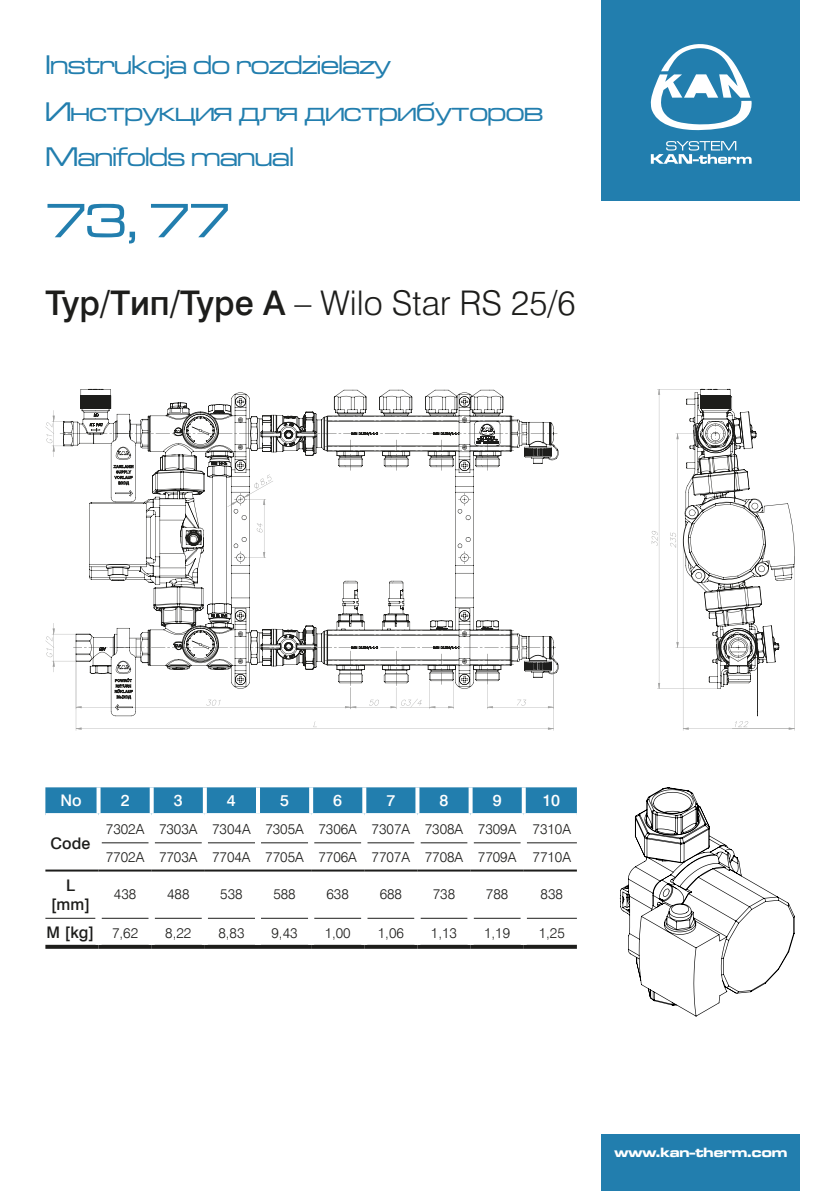
<style>
.page{position:relative;width:840px;height:1191px;background:#fff}
.page>*{position:absolute;margin:0;border:0;box-sizing:border-box;transform-origin:0 0}
.t1{font:50px "Microgramma D Med Ext";color:#227eae}
.t2{font:34px "Swiss 721 Lt AT";color:#1d1d1b}
.t3{font:28px/46.2px "Microgramma D Med Ext";letter-spacing:-.02em;color:#227eae}
.t4{font:16px/19.2px "Swis 721 Md EU";color:#1d1d1b;text-align:center}
.t5{font:16px "Swis 721 Md EU";color:#fff}
.t6{font:14px/27.8px "Swis 721 Lt EU";color:#1d1d1b}
.t7{font:14px "Microgramma D Bol Ext";color:#fff}
.s1{font-family:"Swiss 721 Md AT"}
.s2{font-family:"Swis 721 Lt EU";font-size:14px}
</style>
<div class="page">
<div style="left:601px;top:1134px;width:198px;height:57px;background:#227eae"></div>
<div style="left:601px;top:0;width:198px;height:201px;background:#227eae"></div>
<svg style="left:650px;top:44px;width:102px;height:120px"></svg>
<svg style="left:45px;top:389px;width:749px;height:341px"></svg>
<svg style="left:619px;top:787px;width:175px;height:229px"></svg>
<div style="left:45px;top:787px;width:531px;height:26px;background:#227eae"></div>
<svg style="left:96px;top:787px;width:4px;height:26px"></svg>
<svg style="left:150px;top:787px;width:4px;height:26px"></svg>
<svg style="left:203px;top:787px;width:4px;height:26px"></svg>
<hr style="left:256px;top:787px;width:4px;height:26px;background:#fff">
<svg style="left:309px;top:787px;width:4px;height:26px"></svg>
<svg style="left:362px;top:787px;width:4px;height:26px"></svg>
<svg style="left:415px;top:787px;width:4px;height:26px"></svg>
<svg style="left:468px;top:787px;width:4px;height:26px"></svg>
<svg style="left:521px;top:787px;width:4px;height:26px"></svg>
<hr style="left:101px;top:842px;width:48px;height:1px;background:#1d1d1b">
<hr style="left:155px;top:842px;width:47px;height:1px;background:#1d1d1b">
<hr style="left:208px;top:842px;width:47px;height:1px;background:#1d1d1b">
<hr style="left:261px;top:842px;width:47px;height:1px;background:#1d1d1b">
<hr style="left:314px;top:842px;width:47px;height:1px;background:#1d1d1b">
<hr style="left:367px;top:842px;width:47px;height:1px;background:#1d1d1b">
<hr style="left:420px;top:842px;width:47px;height:1px;background:#1d1d1b">
<hr style="left:473px;top:842px;width:47px;height:1px;background:#1d1d1b">
<hr style="left:526px;top:842px;width:50px;height:1px;background:#1d1d1b">
<hr style="left:101px;top:917px;width:48px;height:1px;background:#1d1d1b">
<hr style="left:155px;top:917px;width:47px;height:1px;background:#1d1d1b">
<hr style="left:208px;top:917px;width:47px;height:1px;background:#1d1d1b">
<hr style="left:261px;top:917px;width:47px;height:1px;background:#1d1d1b">
<hr style="left:314px;top:917px;width:47px;height:1px;background:#1d1d1b">
<hr style="left:367px;top:917px;width:47px;height:1px;background:#1d1d1b">
<hr style="left:420px;top:917px;width:47px;height:1px;background:#1d1d1b">
<hr style="left:473px;top:917px;width:47px;height:1px;background:#1d1d1b">
<hr style="left:526px;top:917px;width:50px;height:1px;background:#1d1d1b">
<svg style="left:45px;top:944px;width:53px;height:4px"></svg>
<svg style="left:98px;top:944px;width:54px;height:4px"></svg>
<svg style="left:152px;top:944px;width:53px;height:4px"></svg>
<svg style="left:205px;top:944px;width:53px;height:4px"></svg>
<svg style="left:258px;top:944px;width:53px;height:4px"></svg>
<svg style="left:311px;top:944px;width:53px;height:4px"></svg>
<svg style="left:364px;top:944px;width:53px;height:4px"></svg>
<svg style="left:417px;top:944px;width:53px;height:4px"></svg>
<svg style="left:470px;top:944px;width:53px;height:4px"></svg>
<svg style="left:523px;top:944px;width:53px;height:4px"></svg>
<hr style="left:45px;top:917px;width:50px;height:1px;background:#1d1d1b">
<svg style="left:45px;top:813px;width:53px;height:2px"></svg>
<svg style="left:98px;top:813px;width:54px;height:2px"></svg>
<svg style="left:152px;top:813px;width:53px;height:2px"></svg>
<svg style="left:205px;top:813px;width:53px;height:1px"></svg>
<svg style="left:258px;top:813px;width:53px;height:1px"></svg>
<svg style="left:311px;top:813px;width:53px;height:2px"></svg>
<svg style="left:364px;top:813px;width:53px;height:2px"></svg>
<svg style="left:417px;top:813px;width:53px;height:2px"></svg>
<svg style="left:470px;top:813px;width:53px;height:2px"></svg>
<svg style="left:523px;top:813px;width:53px;height:2px"></svg>
<hr style="left:98px;top:869px;width:54px;height:2px;background:#1d1d1b">
<hr style="left:152px;top:869px;width:53px;height:2px;background:#1d1d1b">
<hr style="left:205px;top:869px;width:53px;height:2px;background:#1d1d1b">
<hr style="left:258px;top:869px;width:53px;height:2px;background:#1d1d1b">
<hr style="left:311px;top:869px;width:53px;height:2px;background:#1d1d1b">
<hr style="left:364px;top:869px;width:53px;height:2px;background:#1d1d1b">
<hr style="left:417px;top:869px;width:53px;height:2px;background:#1d1d1b">
<hr style="left:470px;top:869px;width:53px;height:2px;background:#1d1d1b">
<hr style="left:523px;top:869px;width:53px;height:2px;background:#1d1d1b">
<hr style="left:45px;top:869px;width:53px;height:2px;background:#1d1d1b">
<h3 class="t3" style="left:45px;top:40px;width:499px">Instrukcja do rozdzielazy<br>Инструкция для дистрибуторов<br>Manifolds manual</h3>
<h1 class="t1" style="left:45px;top:189px;width:187px">73, 77</h1>
<h2 class="t2" style="left:45px;top:283px;width:531px"><span class="s1">Typ/Тип/Type A</span> – Wilo Star RS 25/6</h2>
<p class="t5" style="left:60px;top:790px;width:23px">No</p>
<p class="t5" style="left:121px;top:790px;width:10px">2</p>
<p class="t5" style="left:174px;top:790px;width:10px">3</p>
<p class="t5" style="left:227px;top:790px;width:10px">4</p>
<p class="t5" style="left:280px;top:790px;width:10px">5</p>
<p class="t5" style="left:333px;top:790px;width:10px">6</p>
<p class="t5" style="left:386px;top:790px;width:10px">7</p>
<p class="t5" style="left:439px;top:790px;width:10px">8</p>
<p class="t5" style="left:492px;top:790px;width:10px">9</p>
<p class="t5" style="left:542px;top:790px;width:19px">10</p>
<p class="t4" style="left:51px;top:834px;width:41px">Code</p>
<p class="t6" style="left:106px;top:815px;width:466px">7302A 7303A 7304A 7305A 7306A 7307A 7308A 7309A 7310A<br>7702A 7703A 7704A 7705A 7706A 7707A 7708A 7709A 7710A</p>
<p class="t4" style="left:51px;top:876px;width:41px">L [mm]</p>
<p class="t6" style="left:114px;top:881px;width:24px">438</p>
<p class="t6" style="left:167px;top:881px;width:24px">488</p>
<p class="t6" style="left:220px;top:881px;width:24px">538</p>
<p class="t6" style="left:273px;top:881px;width:24px">588</p>
<p class="t6" style="left:326px;top:881px;width:24px">638</p>
<p class="t6" style="left:379px;top:881px;width:24px">688</p>
<p class="t6" style="left:432px;top:881px;width:24px">738</p>
<p class="t6" style="left:485px;top:881px;width:24px">788</p>
<p class="t6" style="left:540px;top:881px;width:24px">838</p>
<p class="t4" style="left:46px;top:924px;width:93px">M [kg] <span class="s2">7,62</span></p>
<p class="t6" style="left:165px;top:919px;width:28px">8,22</p>
<p class="t6" style="left:218px;top:919px;width:28px">8,83</p>
<p class="t6" style="left:271px;top:919px;width:28px">9,43</p>
<p class="t6" style="left:324px;top:919px;width:28px">1,00</p>
<p class="t6" style="left:377px;top:919px;width:28px">1,06</p>
<p class="t6" style="left:430px;top:919px;width:28px">1,13</p>
<p class="t6" style="left:484px;top:919px;width:28px">1,19</p>
<p class="t6" style="left:538px;top:919px;width:28px">1,25</p>
<p class="t7" style="left:614px;top:1142px;width:174px">www.kan-therm.com</p>
</div>
